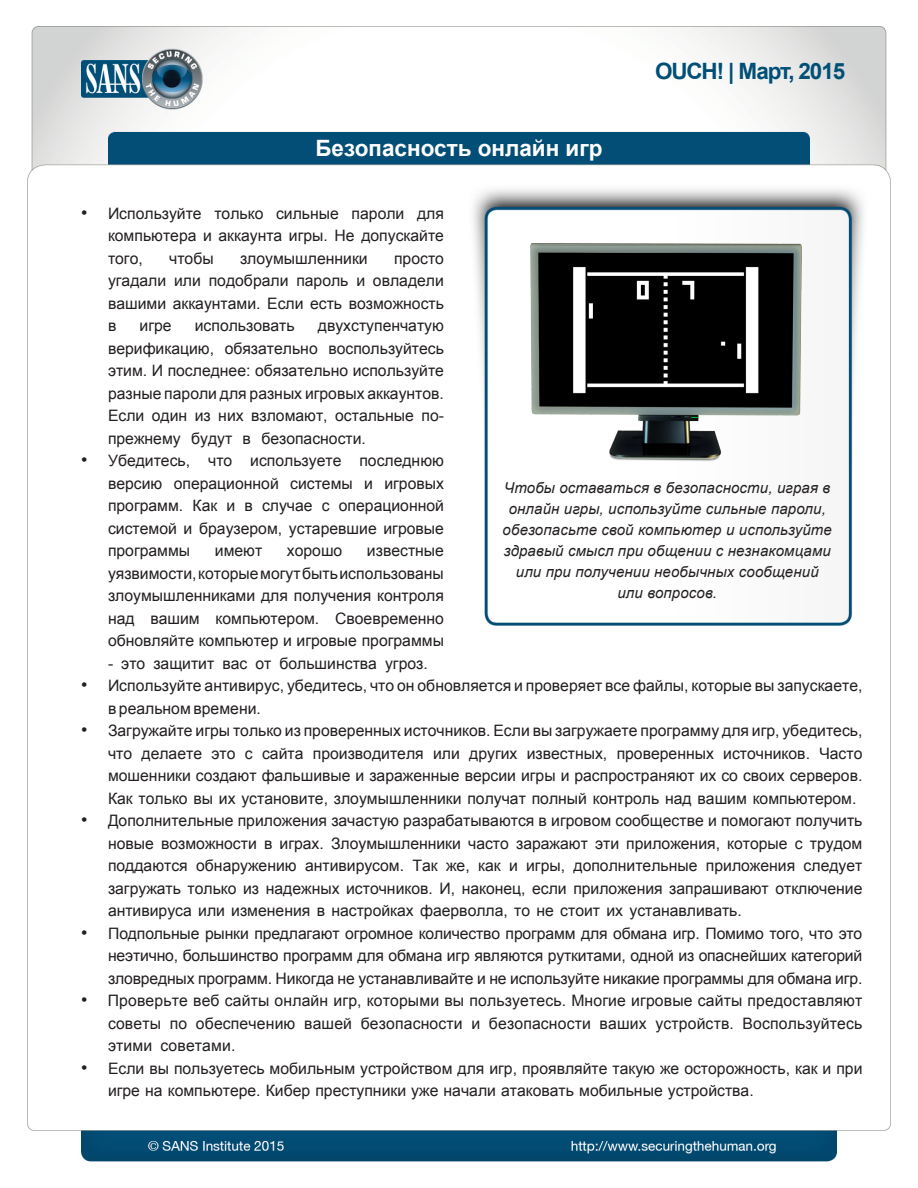
<style>
.page{position:relative;width:918px;height:1188px;background:#fff}
.page>*{position:absolute;margin:0;border:0;box-sizing:border-box;transform-origin:0 0}
.t1{font:700 22.5px "Arial";color:#fff}
.t2{font:700 22.5px "Arial";letter-spacing:-.05em;color:#004f77}
.t3{font:18px "Arial";color:#231f20}
.t4{font:15.75px/22.5px "Arial";color:#231f20}
.t5{font:italic 15px/21px "Arial";letter-spacing:.01em;color:#231f20;text-align:center}
</style>
<div class="page">
<img style="left:27px;top:26px;width:864px;height:1136px">
<img style="left:495px;top:220px;width:345px;height:258px">
<h1 class="t2" style="left:655px;top:56px;width:192px">OUCH! | Март, 2015</h1>
<p class="t3" style="left:81px;top:201px;width:8px">•</p>
<p class="t3" style="left:81px;top:448px;width:8px">•</p>
<p class="t3" style="left:81px;top:673px;width:8px">•</p>
<p class="t3" style="left:81px;top:718px;width:8px">•</p>
<p class="t3" style="left:81px;top:808px;width:8px">•</p>
<p class="t3" style="left:81px;top:921px;width:8px">•</p>
<p class="t3" style="left:81px;top:988px;width:8px">•</p>
<p class="t3" style="left:81px;top:1056px;width:8px">•</p>
<h1 class="t1" style="left:315px;top:133px;width:289px">Безопасность онлайн игр</h1>
<p class="t4" style="left:108px;top:202px;width:95px">Используйте</p>
<p class="t4" style="left:214px;top:202px;width:51px">только</p>
<p class="t4" style="left:276px;top:202px;width:64px">сильные</p>
<p class="t4" style="left:352px;top:202px;width:54px">пароли</p>
<p class="t4" style="left:417px;top:202px;width:28px">для</p>
<p class="t4" style="left:108px;top:225px;width:338px;text-align:right">компьютера и аккаунта игры. Не допускайте просто</p>
<p class="t4" style="left:169px;top:247px;width:46px">чтобы</p>
<p class="t4" style="left:108px;top:247px;width:36px">того,</p>
<p class="t4" style="left:240px;top:247px;width:129px">злоумышленники</p>
<p class="t4" style="left:209px;top:270px;width:81px">подобрали</p>
<p class="t4" style="left:108px;top:270px;width:60px">угадали</p>
<p class="t4" style="left:108px;top:292px;width:337px">вашими аккаунтами. Если есть возможность</p>
<p class="t4" style="left:318px;top:315px;width:128px">двухступенчатую</p>
<p class="t4" style="left:296px;top:270px;width:54px">пароль</p>
<p class="t4" style="left:373px;top:270px;width:72px">овладели</p>
<p class="t4" style="left:174px;top:270px;width:28px">или</p>
<p class="t4" style="left:356px;top:270px;width:10px">и</p>
<p class="t4" style="left:140px;top:315px;width:34px">игре</p>
<p class="t4" style="left:195px;top:315px;width:101px">использовать</p>
<p class="t4" style="left:108px;top:315px;width:10px">в</p>
<p class="t4" style="left:225px;top:337px;width:95px">обязательно</p>
<p class="t4" style="left:108px;top:337px;width:338px">верификацию,<br>этим И. последнее: обязательно используйте разные пароли для разных игровых аккаунтов.</p>
<p class="t4" style="left:261px;top:427px;width:106px">безопасности.</p>
<p class="t4" style="left:328px;top:337px;width:117px">воспользуйтесь</p>
<p class="t4" style="left:108px;top:405px;width:38px">Если</p>
<p class="t4" style="left:152px;top:405px;width:37px">один</p>
<p class="t4" style="left:195px;top:405px;width:18px">из</p>
<p class="t4" style="left:251px;top:405px;width:78px">взломают,</p>
<p class="t4" style="left:335px;top:405px;width:80px">остальные</p>
<p class="t4" style="left:421px;top:405px;width:24px">по-</p>
<p class="t4" style="left:218px;top:405px;width:27px">них</p>
<p class="t4" style="left:191px;top:427px;width:43px">будут</p>
<p class="t4" style="left:108px;top:427px;width:74px">прежнему</p>
<p class="t4" style="left:243px;top:427px;width:10px">в</p>
<p class="t4" style="left:108px;top:450px;width:84px">Убедитесь,</p>
<p class="t4" style="left:208px;top:450px;width:26px">что</p>
<p class="t4" style="left:250px;top:450px;width:93px">используете</p>
<p class="t4" style="left:359px;top:450px;width:86px">последнюю</p>
<p class="t4" style="left:174px;top:472px;width:107px">операционной</p>
<p class="t4" style="left:108px;top:472px;width:56px">версию</p>
<p class="t4" style="left:290px;top:472px;width:64px">системы</p>
<p class="t4" style="left:384px;top:472px;width:61px">игровых</p>
<p class="t4" style="left:364px;top:472px;width:10px">и</p>
<p class="t5" style="left:503px;top:477px;width:331px">Чтобы оставаться в безопасности, играя в онлайн игры, используйте сильные пароли, обезопасьте свой компьютер и используйте здравый смысл при общении с незнакомцами или при получении необычных сообщений или вопросов.</p>
<p class="t4" style="left:193px;top:495px;width:26px">Как</p>
<p class="t4" style="left:339px;top:495px;width:107px">операционной</p>
<p class="t4" style="left:108px;top:495px;width:77px">программ.</p>
<p class="t4" style="left:108px;top:517px;width:338px">системой и браузером, устаревшие игровые</p>
<p class="t4" style="left:367px;top:540px;width:79px">известные</p>
<p class="t4" style="left:262px;top:495px;width:52px">случае</p>
<p class="t4" style="left:322px;top:495px;width:9px">с</p>
<p class="t4" style="left:227px;top:495px;width:28px">ви</p>
<p class="t4" style="left:108px;top:540px;width:84px">программы</p>
<p class="t4" style="left:108px;top:562px;width:337px">уязвимости,которыемогутбытьиспользованы</p>
<p class="t4" style="left:108px;top:585px;width:337px">злоумышленниками для получения контроля</p>
<p class="t4" style="left:335px;top:607px;width:110px">Своевременно</p>
<p class="t4" style="left:215px;top:540px;width:49px">имеют</p>
<p class="t4" style="left:287px;top:540px;width:57px">хорошо</p>
<p class="t4" style="left:108px;top:607px;width:28px">над</p>
<p class="t4" style="left:108px;top:630px;width:338px">обновляйте компьютер и игровые программы</p>
<p class="t4" style="left:385px;top:652px;width:44px">угроз.</p>
<p class="t4" style="left:150px;top:607px;width:51px">вашим</p>
<p class="t4" style="left:216px;top:607px;width:105px">компьютером.</p>
<p class="t4" style="left:279px;top:652px;width:99px">большинства</p>
<p class="t4" style="left:121px;top:652px;width:26px">это</p>
<p class="t4" style="left:153px;top:652px;width:62px">защитит</p>
<p class="t4" style="left:222px;top:652px;width:26px">вас</p>
<p class="t4" style="left:255px;top:652px;width:17px">от</p>
<p class="t4" style="left:108px;top:652px;width:7px">-</p>
<p class="t4" style="left:108px;top:675px;width:756px">Используйте антивирус, убедитесь, что он обновляется и проверяет все файлы, которые вы запускаете,</p>
<p class="t4" style="left:108px;top:697px;width:154px">в реальном времени.</p>
<p class="t4" style="left:108px;top:720px;width:756px">Загружайте игры только из проверенных источников. Если вы загружаете программу для игр, убедитесь,</p>
<p class="t4" style="left:819px;top:742px;width:45px">Часто</p>
<p class="t4" style="left:262px;top:742px;width:43px">сайта</p>
<p class="t4" style="left:108px;top:742px;width:756px">что<br>мошенники создают фальшивые и зараженные версии игры и распространяют их со своих серверов.<br>Как только вы их установите, злоумышленники получат полный контроль над вашим компьютером.</p>
<p class="t4" style="left:108px;top:810px;width:756px">Дополнительные приложения зачастую разрабатываются в игровом сообществе и помогают получить</p>
<p class="t4" style="left:142px;top:742px;width:62px">делаете</p>
<p class="t4" style="left:212px;top:742px;width:26px">это</p>
<p class="t4" style="left:245px;top:742px;width:9px">с</p>
<p class="t4" style="left:313px;top:742px;width:112px">производителя</p>
<p class="t4" style="left:469px;top:742px;width:50px">других</p>
<p class="t4" style="left:527px;top:742px;width:82px">известных,</p>
<p class="t4" style="left:617px;top:742px;width:99px">проверенных</p>
<p class="t4" style="left:723px;top:742px;width:88px">источников.</p>
<p class="t4" style="left:433px;top:742px;width:28px">или</p>
<p class="t4" style="left:108px;top:832px;width:47px">новые</p>
<p class="t4" style="left:161px;top:832px;width:97px">возможности</p>
<p class="t4" style="left:264px;top:832px;width:10px">в</p>
<p class="t4" style="left:280px;top:832px;width:46px">играх.</p>
<p class="t4" style="left:331px;top:832px;width:131px">Злоумышленники</p>
<p class="t4" style="left:468px;top:832px;width:42px">часто</p>
<p class="t4" style="left:516px;top:832px;width:73px">заражают</p>
<p class="t4" style="left:595px;top:832px;width:26px">эти</p>
<p class="t4" style="left:626px;top:832px;width:95px">приложения,</p>
<p class="t4" style="left:727px;top:832px;width:62px">которые</p>
<p class="t4" style="left:795px;top:832px;width:9px">с</p>
<p class="t4" style="left:810px;top:832px;width:54px">трудом</p>
<p class="t4" style="left:196px;top:855px;width:102px">обнаружению</p>
<p class="t4" style="left:412px;top:855px;width:27px">Так</p>
<p class="t4" style="left:108px;top:855px;width:756px">поддаются<br>загружать только из надежных источников И. , наконец, если приложения запрашивают отключение антивируса или изменения в настройках фаерволла, то не стоит их устанавливать.</p>
<p class="t4" style="left:108px;top:922px;width:756px">Подпольные рынки предлагают огромное количество программ для обмана игр. Помимо того, что это</p>
<p class="t4" style="left:305px;top:855px;width:101px">антивирусом.</p>
<p class="t4" style="left:446px;top:855px;width:25px">же,</p>
<p class="t4" style="left:478px;top:855px;width:24px">как</p>
<p class="t4" style="left:526px;top:855px;width:41px">игры,</p>
<p class="t4" style="left:574px;top:855px;width:126px">дополнительные</p>
<p class="t4" style="left:706px;top:855px;width:91px">приложения</p>
<p class="t4" style="left:804px;top:855px;width:60px">следует</p>
<p class="t4" style="left:509px;top:855px;width:10px">и</p>
<p class="t4" style="left:108px;top:945px;width:756px">неэтично, большинство программ для обмана игр являются руткитами, одной из опаснейших категорий зловредных программ. Никогда не устанавливайте и не используйте никакие программы для обмана игр.</p>
<p class="t4" style="left:108px;top:990px;width:756px">Проверьте веб сайты онлайн игр, которыми вы пользуетесь. Многие игровые сайты предоставляют</p>
<p class="t4" style="left:196px;top:1012px;width:101px">обеспечению</p>
<p class="t4" style="left:361px;top:1012px;width:103px">безопасности</p>
<p class="t4" style="left:489px;top:1012px;width:103px">безопасности</p>
<p class="t4" style="left:743px;top:1012px;width:121px">Воспользуйтесь</p>
<p class="t4" style="left:304px;top:1012px;width:49px">вашей</p>
<p class="t4" style="left:655px;top:1012px;width:80px">устройств.</p>
<p class="t4" style="left:161px;top:1012px;width:76px;text-indent:-53px">советы советами.</p>
<p class="t4" style="left:170px;top:1012px;width:19px">по</p>
<p class="t4" style="left:600px;top:1012px;width:49px">ваших</p>
<p class="t4" style="left:471px;top:1012px;width:10px">и</p>
<p class="t4" style="left:108px;top:1035px;width:46px">этими</p>
<p class="t4" style="left:108px;top:1057px;width:756px">Если вы пользуетесь мобильным устройством для игр, проявляйте такую же осторожность, как и при</p>
<p class="t4" style="left:108px;top:1080px;width:647px">игре на компьютере. Кибер преступники уже начали атаковать мобильные устройства.</p>
</div>
